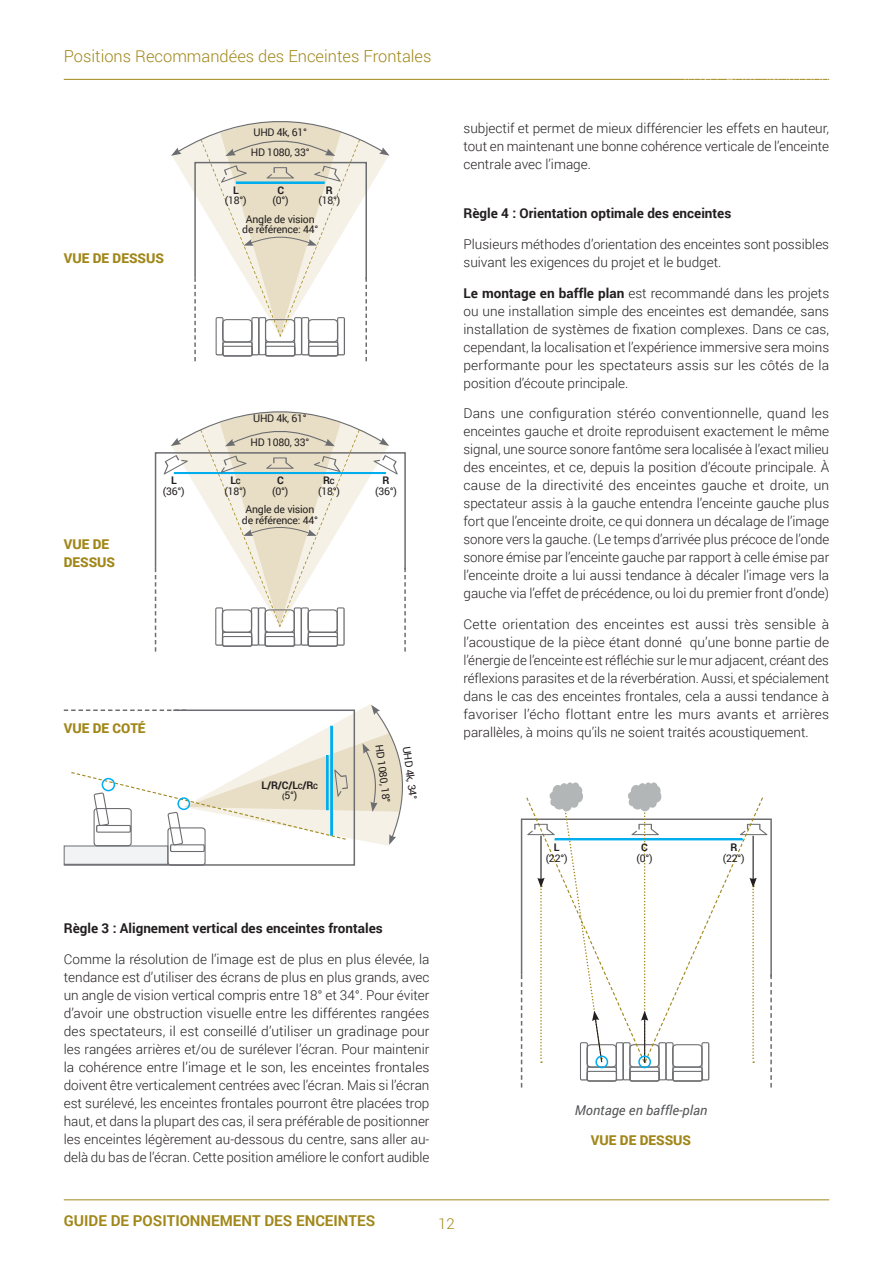
<style>
.page{position:relative;width:893px;height:1263px;background:#fff}
.page>*{position:absolute;margin:0;border:0;box-sizing:border-box;transform-origin:0 0}
.t1{font:300 16.5px "Roboto";color:#a1871a}
.t2{font:700 15px "Roboto";color:#a1871a}
.t3{font:300 15px "Roboto";color:#a1871a}
.t4{font:300 13.5px/18px "Roboto";color:#231f20;text-align:justify}
.Subtitle_P_Style{font:700 13.5px "Roboto";color:#231f20}
.t5{font:900 13.5px "Roboto";color:#a1871a}
.t6{font:italic 13.5px "Roboto";color:#57585a}
.t7{font:10.5px "Roboto";letter-spacing:-.02em;color:#231f20}
.t8{font:700 10.5px "Roboto";color:#231f20}
.s1{font-size:7.5px}
.s2{font-weight:700;font-size:7.5px}
.s3{font-weight:700}
</style>
<div class="page">
<svg style="left:64px;top:704px;width:339px;height:162px"></svg>
<svg style="left:520px;top:782px;width:252px;height:305px"></svg>
<svg style="left:171px;top:121px;width:218px;height:240px"></svg>
<svg style="left:154px;top:411px;width:252px;height:240px"></svg>
<hr style="left:64px;top:1199px;width:765px;height:1px;background:#a1871a">
<hr style="left:64px;top:79px;width:765px;height:1px;background:#a1871a">
<p class="t1" style="left:64px;top:45px;width:369px">Positions Recommandées des Enceintes Frontales</p>
<p class="t5" style="left:64px;top:249px;width:102px">VUE DE DESSUS</p>
<p class="t7" style="left:253px;top:125px;width:55px">UHD 4k, 61°</p>
<p class="t7" style="left:251px;top:145px;width:60px">HD 1080, 33°</p>
<p class="t8" style="left:233px;top:183px;width:7px">L</p>
<p class="t7" style="left:225px;top:193px;width:23px">(18°)</p>
<p class="t8" style="left:277px;top:183px;width:8px">C</p>
<p class="t7" style="left:273px;top:193px;width:18px">(0°)</p>
<p class="t8" style="left:326px;top:183px;width:8px">R</p>
<p class="t7" style="left:318px;top:193px;width:23px">(18°)</p>
<p class="t7" style="left:246px;top:212px;width:70px">Angle de vision</p>
<p class="t7" style="left:242px;top:222px;width:78px">de référence: 44°</p>
<p class="t5" style="left:64px;top:535px;width:47px">VUE DE</p>
<p class="t5" style="left:64px;top:553px;width:53px">DESSUS</p>
<p class="t8" style="left:171px;top:473px;width:7px">L</p>
<p class="t7" style="left:163px;top:483px;width:23px">(36°)</p>
<p class="t7" style="left:253px;top:411px;width:55px">UHD 4k, 61°</p>
<p class="t7" style="left:251px;top:435px;width:60px">HD 1080, 33°</p>
<p class="t8" style="left:230px;top:473px;width:12px">L<span class="s1">C</span></p>
<p class="t7" style="left:225px;top:483px;width:23px">(18°)</p>
<p class="t8" style="left:277px;top:473px;width:8px">C</p>
<p class="t7" style="left:272px;top:483px;width:18px">(0°)</p>
<p class="t8" style="left:323px;top:473px;width:13px">R<span class="s1">C</span></p>
<p class="t7" style="left:318px;top:483px;width:23px">(18°)</p>
<p class="t7" style="left:246px;top:502px;width:70px">Angle de vision</p>
<p class="t7" style="left:242px;top:512px;width:78px">de référence: 44°</p>
<p class="t8" style="left:383px;top:473px;width:8px">R</p>
<p class="t7" style="left:375px;top:483px;width:23px">(36°)</p>
<p class="t5" style="left:64px;top:718px;width:83px">VUE DE COTÉ</p>
<p class="t8" style="left:262px;top:778px;width:58px">L/R/C/L<span class="s1">C</span>/R<span class="s1">C</span></p>
<p class="t7" style="left:282px;top:788px;width:17px"><span class="s2">(</span>5°)</p>
<p class="t7" style="left:387px;top:743px;width:60px;rotate:83deg">HD 1080, 18°</p>
<p class="t7" style="left:414px;top:745px;width:55px;rotate:83deg">UHD 4k, 34°</p>
<p class="t4" style="left:463px;top:119px;width:367px">subjectif et permet de mieux différencier les effets en hauteur, tout en maintenant une bonne cohérence verticale de l’enceinte centrale avec l’image.</p>
<p class="Subtitle_P_Style" style="left:463px;top:204px;width:269px">Règle 4 : Orientation optimale des enceintes</p>
<p class="t4" style="left:463px;top:234px;width:367px">Plusieurs méthodes d’orientation des enceintes sont possibles suivant les exigences du projet et le budget.</p>
<p class="t4" style="left:463px;top:283px;width:367px"><span class="s3">Le montage en baffle plan</span> est recommandé dans les projets ou une installation simple des enceintes est demandée, sans installation de systèmes de fixation complexes. Dans ce cas, cependant, la localisation et l’expérience immersive sera moins performante pour les spectateurs assis sur les côtés de la position d’écoute principale.</p>
<p class="t4" style="left:463px;top:404px;width:367px">Dans une configuration stéréo conventionnelle, quand les enceintes gauche et droite reproduisent exactement le même signal, une source sonore fantôme sera localisée à l’exact milieu des enceintes, et ce, depuis la position d’écoute principale. À cause de la directivité des enceintes gauche et droite, un spectateur assis à la gauche entendra l’enceinte gauche plus fort que l’enceinte droite, ce qui donnera un décalage de l’image sonore vers la gauche. (Le temps d’arrivée plus précoce de l’onde sonore émise par l’enceinte gauche par rapport à celle émise par l’enceinte droite a lui aussi tendance à décaler l’image vers la gauche via l’effet de précédence, ou loi du premier front d’onde)</p>
<p class="t4" style="left:463px;top:615px;width:367px">Cette orientation des enceintes est aussi très sensible à l’acoustique de la pièce étant donné qu’une bonne partie de l’énergie de l’enceinte est réfléchie sur le mur adjacent, créant des réflexions parasites et de la réverbération. Aussi, et spécialement dans le cas des enceintes frontales, cela a aussi tendance à favoriser l’écho flottant entre les murs avants et arrières parallèles, à moins qu’ils ne soient traités acoustiquement.</p>
<p class="t8" style="left:554px;top:840px;width:7px">L</p>
<p class="t7" style="left:546px;top:851px;width:23px">(22°)</p>
<p class="t8" style="left:641px;top:840px;width:8px">C</p>
<p class="t7" style="left:637px;top:851px;width:18px">(0°)</p>
<p class="t8" style="left:730px;top:840px;width:8px">R</p>
<p class="t7" style="left:723px;top:851px;width:23px">(22°)</p>
<p class="Subtitle_P_Style" style="left:64px;top:919px;width:321px">Règle 3 : Alignement vertical des enceintes frontales</p>
<p class="t4" style="left:64px;top:949px;width:367px">Comme la résolution de l’image est de plus en plus élevée, la tendance est d’utiliser des écrans de plus en plus grands, avec un angle de vision vertical compris entre 18° et 34°. Pour éviter d’avoir une obstruction visuelle entre les différentes rangées des spectateurs, il est conseillé d’utiliser un gradinage pour les rangées arrières et/ou de surélever l’écran. Pour maintenir la cohérence entre l’image et le son, les enceintes frontales doivent être verticalement centrées avec l’écran. Mais si l’écran est surélevé, les enceintes frontales pourront être placées trop haut, et dans la plupart des cas, il sera préférable de positionner les enceintes légèrement au-dessous du centre, sans aller au&shy;delà du bas de l’écran. Cette position améliore le confort audible</p>
<p class="t2" style="left:64px;top:1210px;width:313px">GUIDE DE POSITIONNEMENT DES ENCEINTES</p>
<p class="t3" style="left:438px;top:1213px;width:18px">12</p>
<p class="t6" style="left:575px;top:1100px;width:134px">Montage en baffle-plan</p>
<p class="t5" style="left:591px;top:1131px;width:102px">VUE DE DESSUS</p>
</div>
